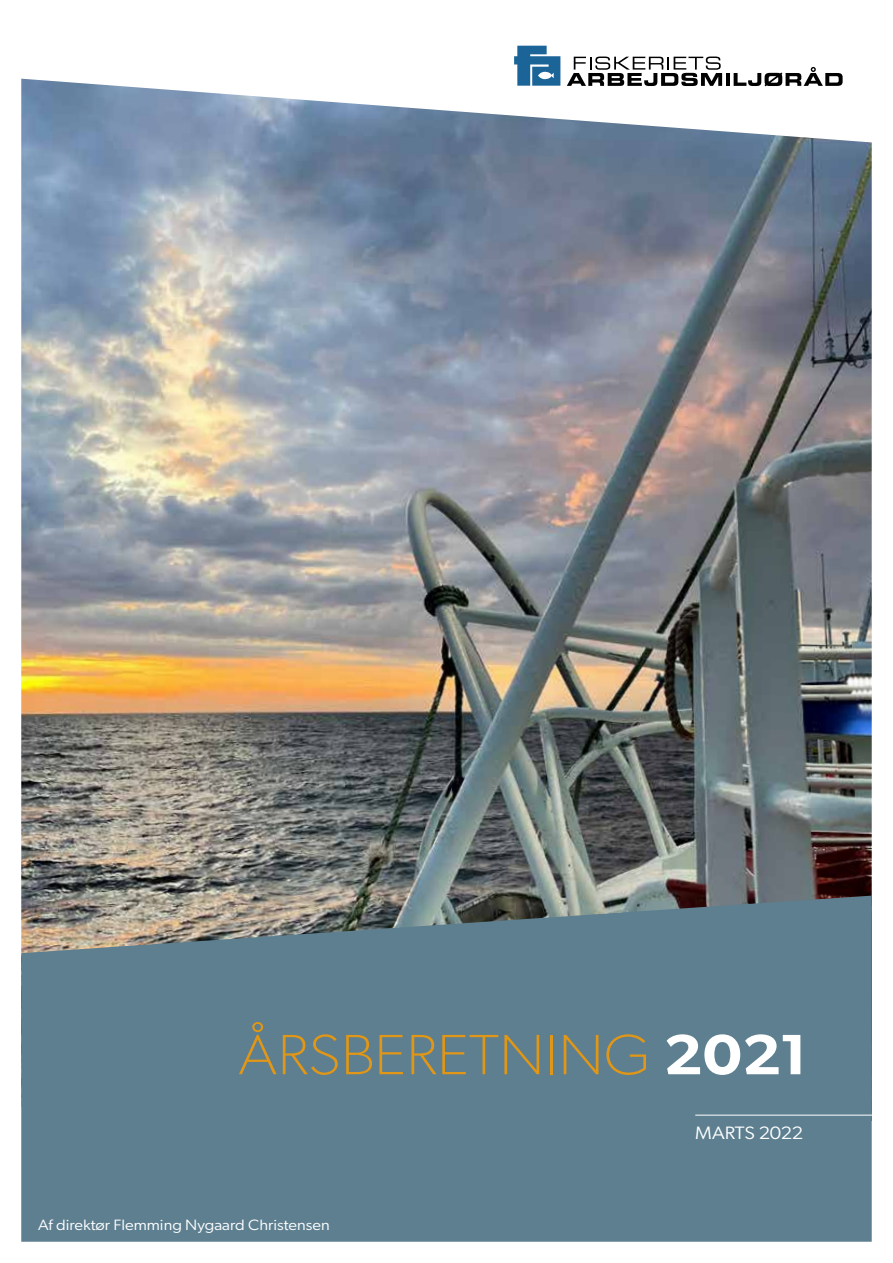
<style>
.page{position:relative;width:893px;height:1263px;background:#fff}
.page>*{position:absolute;margin:0;border:0;box-sizing:border-box;transform-origin:0 0}
.t1{font:100 57px "Gibson";color:#e09617;scale:1.1 1}
.t2{font:18px "Gibson";letter-spacing:-.015em;color:#fff;scale:1.1 1}
.t3{font:15px "Gibson";color:#fff;scale:1.1 1}
.s1{font-weight:600;color:#fff}
</style>
<div class="page">
<img style="left:21px;top:79px;width:851px;height:817px">
<svg style="left:21px;top:896px;width:851px;height:346px;background:#607f8e"></svg>
<svg style="left:567px;top:57px;width:155px;height:29px"></svg>
<hr style="left:726px;top:73px;width:4px;height:13px;background:#000">
<svg style="left:734px;top:67px;width:109px;height:19px"></svg>
<svg style="left:514px;top:46px;width:46px;height:40px"></svg>
<hr style="left:695px;top:1115px;width:198px;height:1px;background:#fff">
<h1 class="t1" style="left:238px;top:1020px;width:520px">ÅRSBERETNING <span class="s1">2021</span></h1>
<p class="t3" style="left:38px;top:1215px;width:266px">Af direktør Flemming Nygaard Christensen</p>
<p class="t2" style="left:695px;top:1121px;width:99px">MARTS 2022</p>
</div>
